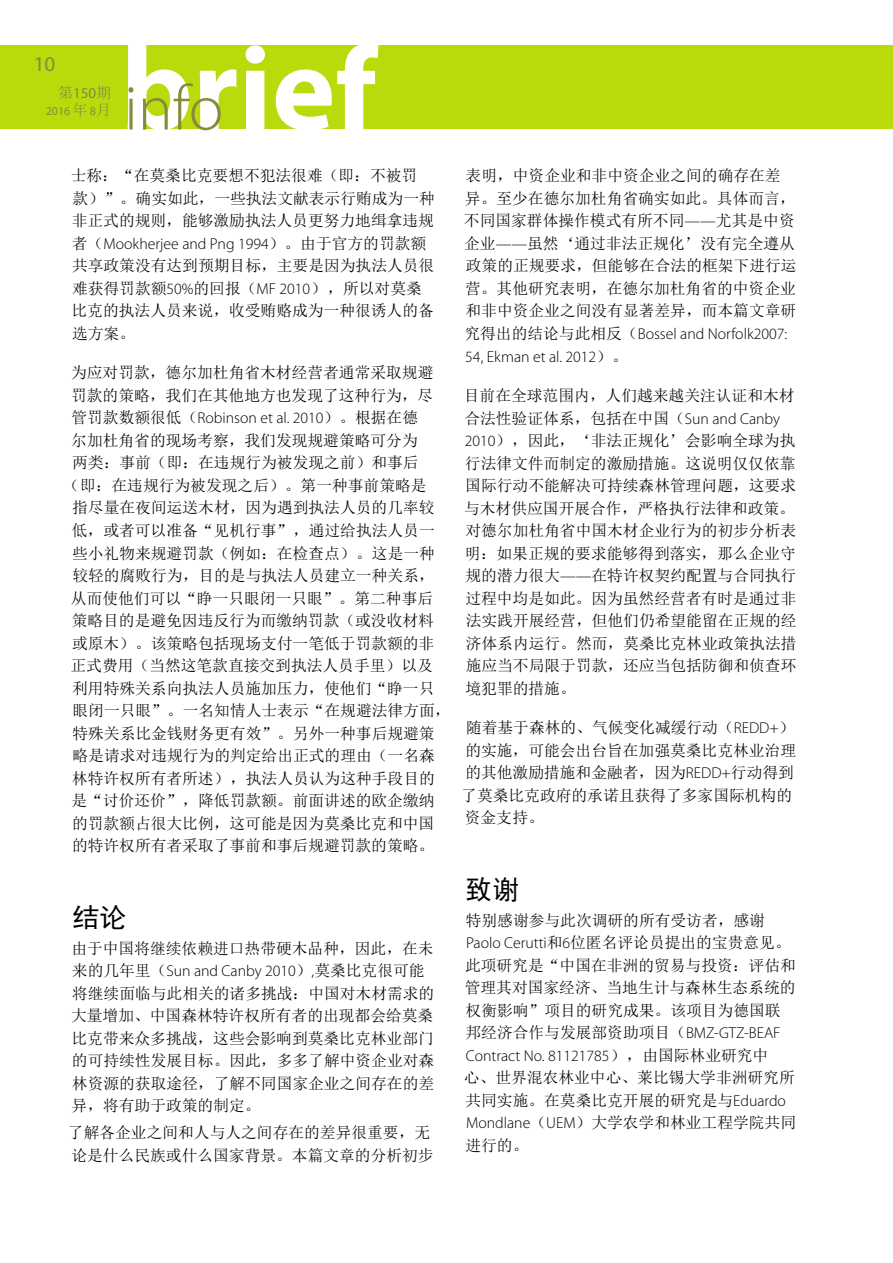
<style>
.page{position:relative;width:893px;height:1263px;background:#fff}
.page>*{position:absolute;margin:0;border:0;box-sizing:border-box;transform-origin:0 0}
.t1{font:27px "Sim Hei";color:#000}
.t2{font:21px "Myriad Pro";color:#878a3b}
.t3{font:15.75px/22.5px "Sim Sun";color:#000}
.t4{font:300 15.75px/22.5px "Myriad Pro";color:#000}
.t5{font:300 15px "Myriad Pro";color:#878a3b}
.t6{font:15px "Myriad Pro";color:#878a3b}
.t7{font:12px "Myriad Pro";color:#878a3b}
.s1{font-family:"Sim Sun"}
.s2{font-family:"Sim Sun";font-weight:400}
.s3{font-family:"Sim Sun";font-size:15px}
.s4{font-family:"Myriad Pro";font-weight:300}
</style>
<div class="page">
<div style="left:0;top:45px;width:893px;height:84px;background:#b9db0c"></div>
<svg style="left:128px;top:45px;width:250px;height:85px"></svg>
<h2 class="t2" style="left:34px;top:51px;width:23px">10</h2>
<p class="t6" style="left:58px;top:84px;width:40px"><span class="s1">第</span>150</p>
<p class="t5" style="left:73px;top:84px;width:39px">No. 20<span class="s2">期</span></p>
<p class="t7" style="left:46px;top:103px;width:67px">2016 <span class="s3">年</span> 8<span class="s3">月</span></p>
<p class="t3" style="left:71px;top:164px;width:366px">士称：“在莫桑比克要想不犯法很难（即：不被罚款）”。确实如此，一些执法文献表示行贿成为一种非正式的规则，能够激励执法人员更努力地缉拿违规</p>
<p class="t4" style="left:72px;top:232px;width:356px"><span class="s2">者（</span>Mookherjee and Png 1994<span class="s2">）。由于官方的罚款额</span></p>
<p class="t3" style="left:72px;top:254px;width:364px">共享政策没有达到预期目标，主要是因为执法人员很难获得罚款额<span class="s4">50%</span>的回报（<span class="s4">MF 2010</span>），所以对莫桑比克的执法人员来说，收受贿赂成为一种很诱人的备选方案。</p>
<p class="t3" style="left:71px;top:362px;width:364px">为应对罚款，德尔加杜角省木材经营者通常采取规避罚款的策略，我们在其他地方也发现了这种行为，尽</p>
<p class="t4" style="left:71px;top:407px;width:348px"><span class="s2">管罚款数额很低（</span>Robinson et al. 2010<span class="s2">）。根据在德</span></p>
<p class="t3" style="left:71px;top:429px;width:348px">尔加杜角省的现场考察，我们发现规避策略可分为</p>
<p class="t3" style="left:72px;top:452px;width:348px">两类：事前（即：在违规行为被发现之前）和事后</p>
<p class="t3" style="left:64px;top:474px;width:364px">（即：在违规行为被发现之后）。第一种事前策略是</p>
<p class="t3" style="left:72px;top:497px;width:364px">指尽量在夜间运送木材，因为遇到执法人员的几率较</p>
<p class="t3" style="left:72px;top:519px;width:364px">低，或者可以准备“见机行事”，通过给执法人员一</p>
<p class="t3" style="left:72px;top:542px;width:364px">些小礼物来规避罚款（例如：在检查点）。这是一种</p>
<p class="t3" style="left:72px;top:564px;width:364px">较轻的腐败行为，目的是与执法人员建立一种关系，</p>
<p class="t3" style="left:71px;top:587px;width:364px">从而使他们可以“睁一只眼闭一只眼”。第二种事后</p>
<p class="t3" style="left:72px;top:609px;width:364px">策略目的是避免因违反行为而缴纳罚款（或没收材料</p>
<p class="t3" style="left:72px;top:632px;width:364px">或原木）。该策略包括现场支付一笔低于罚款额的非</p>
<p class="t3" style="left:71px;top:654px;width:364px">正式费用（当然这笔款直接交到执法人员手里）以及</p>
<p class="t3" style="left:72px;top:677px;width:364px">利用特殊关系向执法人员施加压力，使他们“睁一只</p>
<p class="t3" style="left:73px;top:699px;width:380px">眼闭一只眼”。一名知情人士表示“在规避法律方面，</p>
<p class="t3" style="left:72px;top:722px;width:364px">特殊关系比金钱财务更有效”。另外一种事后规避策</p>
<p class="t3" style="left:73px;top:744px;width:364px">略是请求对违规行为的判定给出正式的理由（一名森</p>
<p class="t3" style="left:72px;top:767px;width:364px">林特许权所有者所述），执法人员认为这种手段目的</p>
<p class="t3" style="left:72px;top:789px;width:364px">是“讨价还价”，降低罚款额。前面讲述的欧企缴纳</p>
<p class="t3" style="left:72px;top:812px;width:364px">的罚款额占很大比例，这可能是因为莫桑比克和中国</p>
<p class="t3" style="left:72px;top:834px;width:364px">的特许权所有者采取了事前和事后规避罚款的策略。</p>
<h1 class="t1" style="left:72px;top:904px;width:55px">结论</h1>
<p class="t3" style="left:71px;top:937px;width:364px">由于中国将继续依赖进口热带硬木品种，因此，在未</p>
<p class="t4" style="left:72px;top:959px;width:354px"><span class="s2">来的几年里（</span>Sun and Canby 2010<span class="s2">）</span>,<span class="s2">莫桑比克很可能</span></p>
<p class="t3" style="left:71px;top:982px;width:365px;text-align:justify">将继续面临与此相关的诸多挑战：中国对木材需求的大量增加、中国森林特许权所有者的出现都会给莫桑比克带来众多挑战，这些会影响到莫桑比克林业部门的可持续性发展目标。因此，多多了解中资企业对森林资源的获取途径，了解不同国家企业之间存在的差异，将有助于政策的制定。</p>
<p class="t3" style="left:68px;top:1121px;width:367px">了解各企业之间和人与人之间存在的差异很重要，无论是什么民族或什么国家背景。本篇文章的分析初步</p>
<p class="t3" style="left:464px;top:165px;width:334px">表明，中资企业和非中资企业之间的确存在差异。至少在德尔加杜角省确实如此。具体而言，不同国家群体操作模式有所不同<span class="s4">——</span>尤其是中资企业<span class="s4">——</span>虽然‘通过非法正规化’没有完全遵从政策的正规要求，但能够在合法的框架下进行运营。其他研究表明，在德尔加杜角省的中资企业和非中资企业之间没有显著差异，而本篇文章研</p>
<p class="t4" style="left:464px;top:322px;width:324px"><span class="s2">究得出的结论与此相反（</span>Bossel and Norfolk2007:<br>54, Ekman et al. 2012<span class="s2">）。</span></p>
<p class="t3" style="left:464px;top:384px;width:334px">目前在全球范围内，人们越来越关注认证和木材合法性验证体系，包括在中国（<span class="s4">Sun and Canby<br>2010</span>），因此，‘非法正规化’会影响全球为执行法律文件而制定的激励措施。这说明仅仅依靠国际行动不能解决可持续森林管理问题，这要求与木材供应国开展合作，严格执行法律和政策。对德尔加杜角省中国木材企业行为的初步分析表明：如果正规的要求能够得到落实，那么企业守规的潜力很大<span class="s4">——</span>在特许权契约配置与合同执行过程中均是如此。因为虽然经营者有时是通过非法实践开展经营，但他们仍希望能留在正规的经济体系内运行。然而，莫桑比克林业政策执法措施应当不局限于罚款，还应当包括防御和侦查环境犯罪的措施。</p>
<p class="t3" style="left:461px;top:716px;width:336px">随着基于森林的、气候变化减缓行动（<span class="s4">REDD+</span>）的实施，可能会出台旨在加强莫桑比克林业治理的其他激励措施和金融者，因为<span class="s4">REDD+</span>行动得到了莫桑比克政府的承诺且获得了多家国际机构的资金支持。</p>
<h1 class="t1" style="left:465px;top:876px;width:55px">致谢</h1>
<p class="t3" style="left:465px;top:909px;width:333px">特别感谢参与此次调研的所有受访者，感谢<br><span class="s4">Paolo Cerutti</span>和<span class="s4">6</span>位匿名评论员提出的宝贵意见。此项研究是“中国在非洲的贸易与投资：评估和管理其对国家经济、当地生计与森林生态系统的权衡影响”项目的研究成果。该项目为德国联邦经济合作与发展部资助项目（<span class="s4">BMZ-GTZ-BEAF</span></p>
<p class="t4" style="left:466px;top:1044px;width:304px">Contract No. 81121785<span class="s2">），由国际林业研究中</span></p>
<p class="t3" style="left:464px;top:1066px;width:334px">心、世界混农林业中心、莱比锡大学非洲研究所共同实施。在莫桑比克开展的研究是与<span class="s4">Eduardo<br>Mondlane</span>（<span class="s4">UEM</span>）大学农学和林业工程学院共同进行的。</p>
</div>
